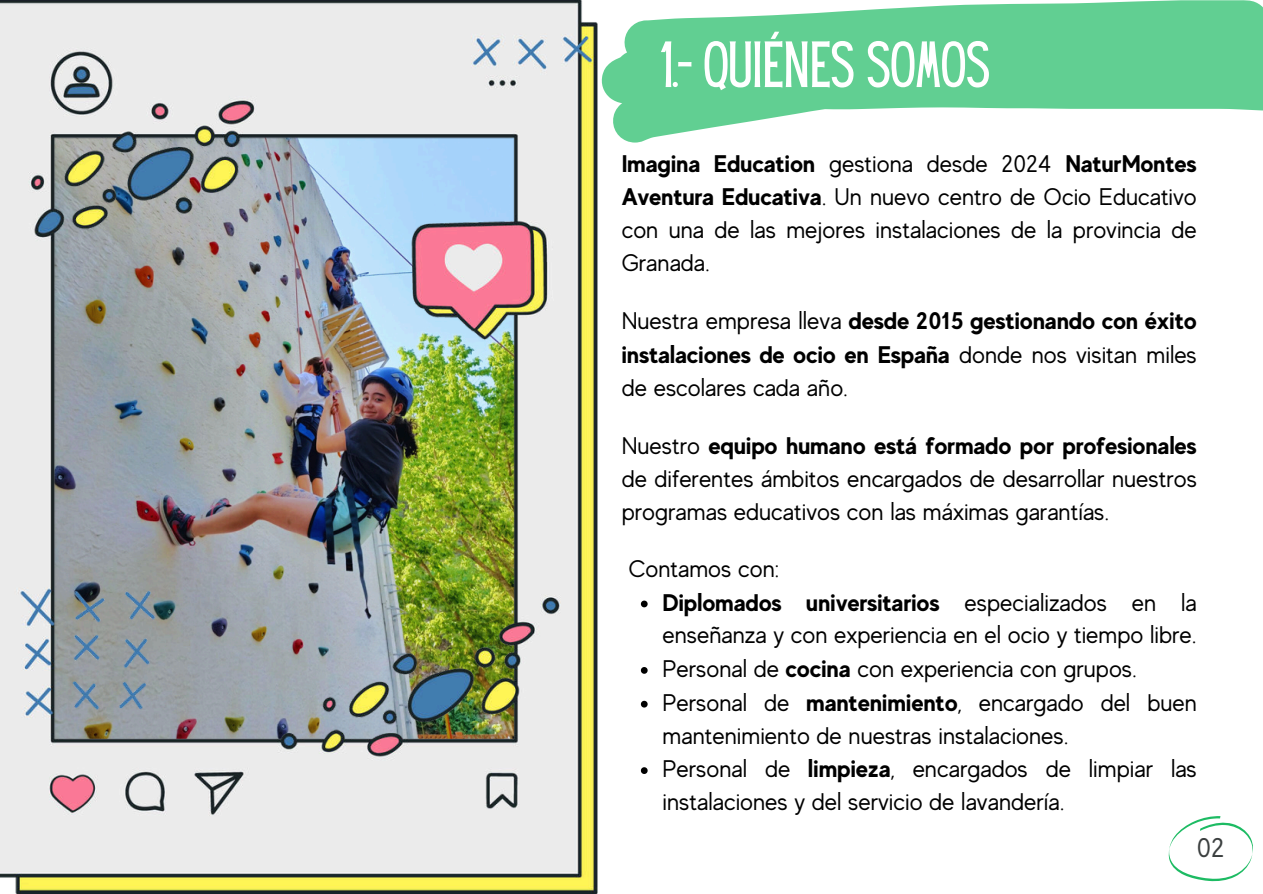
<style>
.page{position:relative;width:1263px;height:894px;background:#fff}
.page>*{position:absolute;margin:0;border:0;box-sizing:border-box;transform-origin:0 0}
.t1{font:57px "Hey Gotcha";color:#fff}
.t2{font:27px "MADE Evolve Sans";color:#3b3f3f}
.t3{font:24px/33.3px "MADE Evolve Sans";color:#000;text-align:justify}
.s1{font-weight:700}
</style>
<div class="page">
<svg style="left:601px;top:0;width:662px;height:142px;fill:#61cf92"></svg>
<img style="left:0;top:0;width:597px;height:893px">
<svg style="left:1168px;top:816px;width:85px;height:64px"></svg>
<svg style="left:641px;top:600px;width:7px;height:7px"></svg>
<svg style="left:641px;top:667px;width:7px;height:6px"></svg>
<svg style="left:641px;top:700px;width:7px;height:7px"></svg>
<svg style="left:641px;top:767px;width:7px;height:6px"></svg>
<h1 class="t1" style="left:660px;top:30px;width:332px">1.- QUIÉNES SOMOS</h1>
<p class="t3" style="left:622px;top:146px;width:577px"><span class="s1">Imagina Education</span> gestiona desde 2024 <span class="s1">NaturMontes Aventura Educativa</span>. Un nuevo centro de Ocio Educativo con una de las mejores instalaciones de la provincia de Granada.</p>
<p class="t3" style="left:622px;top:303px;width:577px">Nuestra empresa lleva <span class="s1">desde 2015 gestionando con éxito instalaciones de ocio en España</span> donde nos visitan miles de escolares cada año.</p>
<p class="t3" style="left:622px;top:428px;width:577px;line-height:32.7px">Nuestro <span class="s1">equipo humano está formado por profesionales </span>de diferentes ámbitos encargados de desarrollar nuestros programas educativos con las máximas garantías.</p>
<p class="t3" style="left:663px;top:551px;width:536px;text-align:left;text-indent:-34px">Contamos con:<br><span class="s1">Diplomados universitarios</span> especializados en la enseñanza y con experiencia en el ocio y tiempo libre.<br>Personal de <span class="s1">cocina</span> con experiencia con grupos.<br>Personal de <span class="s1">mantenimiento</span>, encargado del buen mantenimiento de nuestras instalaciones.<br>Personal de <span class="s1">limpieza</span>, encargados de limpiar las instalaciones y del servicio de lavandería.</p>
<p class="t2" style="left:1197px;top:830px;width:29px">02</p>
</div>
